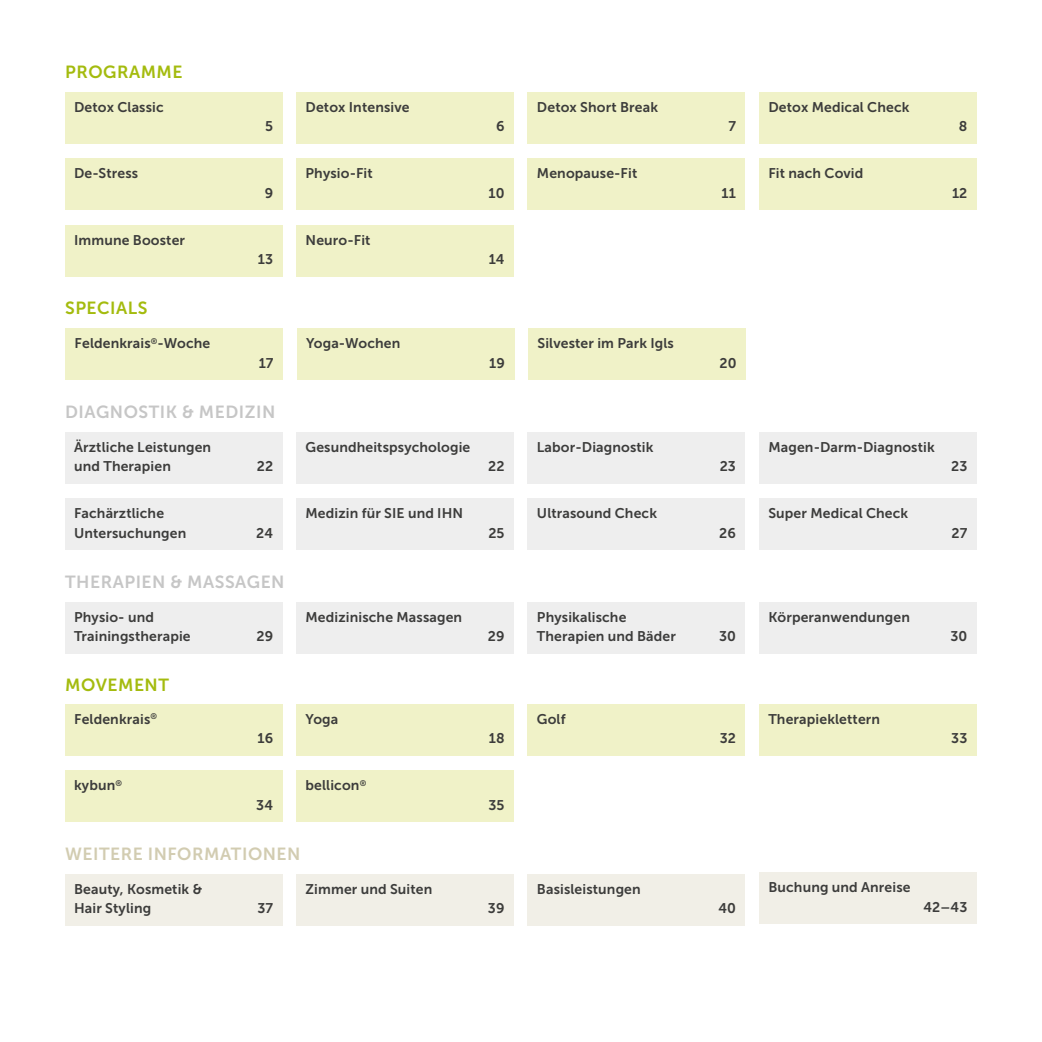
<style>
.page{position:relative;width:1042px;height:1042px;background:#fff}
.page>*{position:absolute;margin:0;border:0;box-sizing:border-box;transform-origin:0 0}
.t1{font:17.5px "Museo Sans 700";letter-spacing:.03em;color:#c6c6c6}
.t2{font:17.5px "Museo Sans 700";letter-spacing:.03em;color:#a4bb0e}
.t3{font:17.5px "Museo Sans 700";letter-spacing:.03em;color:#d2ccb1}
.t4{font:14px/19.2px "Museo Sans 700";letter-spacing:.01em;color:#3c3c3b}
</style>
<div class="page">
<div style="left:65px;top:874px;width:218px;height:51px;background:#f1efe7"></div>
<div style="left:296px;top:92px;width:218px;height:52px;background:#f0f2c8"></div>
<div style="left:65px;top:92px;width:218px;height:52px;background:#f0f2c8"></div>
<div style="left:527px;top:92px;width:218px;height:52px;background:#f0f2c8"></div>
<div style="left:296px;top:158px;width:218px;height:52px;background:#f0f2c8"></div>
<div style="left:65px;top:158px;width:218px;height:52px;background:#f0f2c8"></div>
<div style="left:527px;top:158px;width:218px;height:52px;background:#f0f2c8"></div>
<div style="left:759px;top:158px;width:218px;height:52px;background:#f0f2c8"></div>
<div style="left:296px;top:602px;width:218px;height:51px;background:#eee"></div>
<div style="left:65px;top:602px;width:218px;height:51px;background:#eee"></div>
<div style="left:527px;top:602px;width:218px;height:51px;background:#eee"></div>
<div style="left:759px;top:602px;width:218px;height:51px;background:#eee"></div>
<div style="left:65px;top:770px;width:218px;height:52px;background:#f0f2c8"></div>
<div style="left:296px;top:770px;width:218px;height:52px;background:#f0f2c8"></div>
<div style="left:527px;top:704px;width:218px;height:51px;background:#f0f2c8"></div>
<div style="left:296px;top:704px;width:218px;height:51px;background:#f0f2c8"></div>
<div style="left:65px;top:704px;width:218px;height:51px;background:#f0f2c8"></div>
<div style="left:759px;top:704px;width:218px;height:51px;background:#f0f2c8"></div>
<div style="left:296px;top:432px;width:218px;height:51px;background:#eee"></div>
<div style="left:65px;top:432px;width:218px;height:51px;background:#eee"></div>
<div style="left:527px;top:432px;width:218px;height:51px;background:#eee"></div>
<div style="left:759px;top:432px;width:218px;height:51px;background:#eee"></div>
<div style="left:527px;top:498px;width:218px;height:52px;background:#eee"></div>
<div style="left:65px;top:498px;width:218px;height:52px;background:#eee"></div>
<div style="left:759px;top:498px;width:218px;height:52px;background:#eee"></div>
<div style="left:296px;top:498px;width:218px;height:52px;background:#eee"></div>
<div style="left:296px;top:225px;width:218px;height:51px;background:#f0f2c8"></div>
<div style="left:65px;top:225px;width:218px;height:51px;background:#f0f2c8"></div>
<div style="left:297px;top:328px;width:217px;height:52px;background:#f0f2c8"></div>
<div style="left:528px;top:328px;width:218px;height:52px;background:#f0f2c8"></div>
<div style="left:65px;top:328px;width:218px;height:52px;background:#f0f2c8"></div>
<div style="left:759px;top:92px;width:218px;height:52px;background:#f0f2c8"></div>
<div style="left:296px;top:874px;width:218px;height:51px;background:#f1efe7"></div>
<div style="left:527px;top:874px;width:218px;height:51px;background:#f1efe7"></div>
<div style="left:759px;top:872px;width:218px;height:52px;background:#f1efe7"></div>
<p class="t2" style="left:65px;top:62px;width:119px">PROGRAMME</p>
<p class="t4" style="left:74px;top:97px;width:91px">Detox Classic</p>
<p class="t4" style="left:305px;top:97px;width:106px">Detox Intensive</p>
<p class="t4" style="left:537px;top:97px;width:123px">Detox Short Break</p>
<p class="t4" style="left:768px;top:97px;width:143px">Detox Medical Check</p>
<p class="t4" style="left:265px;top:117px;width:9px">5</p>
<p class="t4" style="left:496px;top:117px;width:10px">6</p>
<p class="t4" style="left:728px;top:117px;width:9px">7</p>
<p class="t4" style="left:959px;top:117px;width:10px">8</p>
<p class="t4" style="left:74px;top:164px;width:66px">De-Stress</p>
<p class="t4" style="left:305px;top:164px;width:69px">Physio-Fit</p>
<p class="t4" style="left:537px;top:164px;width:102px">Menopause-Fit</p>
<p class="t4" style="left:768px;top:164px;width:96px">Fit nach Covid</p>
<p class="t4" style="left:265px;top:183px;width:10px">9</p>
<p class="t4" style="left:488px;top:183px;width:18px">10</p>
<p class="t4" style="left:721px;top:183px;width:16px">11</p>
<p class="t4" style="left:952px;top:183px;width:17px">12</p>
<p class="t4" style="left:74px;top:230px;width:112px">Immune Booster</p>
<p class="t4" style="left:305px;top:230px;width:66px">Neuro-Fit</p>
<p class="t4" style="left:258px;top:250px;width:17px">13</p>
<p class="t4" style="left:489px;top:250px;width:17px">14</p>
<p class="t2" style="left:65px;top:299px;width:84px">SPECIALS</p>
<p class="t4" style="left:75px;top:334px;width:137px">Feldenkrais<sup>®</sup>-Woche</p>
<p class="t4" style="left:306px;top:334px;width:96px">Yoga-Wochen</p>
<p class="t4" style="left:537px;top:334px;width:138px">Silvester im Park Igls</p>
<p class="t4" style="left:259px;top:353px;width:16px">17</p>
<p class="t4" style="left:489px;top:353px;width:17px">19</p>
<p class="t4" style="left:719px;top:353px;width:19px">20</p>
<p class="t1" style="left:65px;top:402px;width:212px">DIAGNOSTIK &amp; MEDIZIN</p>
<p class="t4" style="left:74px;top:437px;width:138px">Ärztliche Leistungen und Therapien</p>
<p class="t4" style="left:257px;top:456px;width:18px">22</p>
<p class="t4" style="left:305px;top:437px;width:166px">Gesundheitspsychologie</p>
<p class="t4" style="left:488px;top:456px;width:18px">22</p>
<p class="t4" style="left:537px;top:437px;width:118px">Labor-Diagnostik</p>
<p class="t4" style="left:720px;top:456px;width:18px">23</p>
<p class="t4" style="left:768px;top:437px;width:168px">Magen-Darm-Diagnostik</p>
<p class="t4" style="left:951px;top:456px;width:18px">23</p>
<p class="t4" style="left:74px;top:504px;width:114px">Fachärztliche<br>Untersuchungen</p>
<p class="t4" style="left:256px;top:523px;width:18px">24</p>
<p class="t4" style="left:305px;top:504px;width:159px">Medizin für SIE und IHN</p>
<p class="t4" style="left:488px;top:523px;width:18px">25</p>
<p class="t4" style="left:537px;top:504px;width:122px">Ultrasound Check</p>
<p class="t4" style="left:719px;top:523px;width:18px">26</p>
<p class="t4" style="left:768px;top:504px;width:141px">Super Medical Check</p>
<p class="t4" style="left:951px;top:523px;width:17px">27</p>
<p class="t1" style="left:65px;top:572px;width:221px">THERAPIEN &amp; MASSAGEN</p>
<p class="t4" style="left:74px;top:607px;width:118px">Physio- und<br>Trainingstherapie</p>
<p class="t4" style="left:256px;top:626px;width:18px">29</p>
<p class="t4" style="left:305px;top:607px;width:158px">Medizinische Massagen</p>
<p class="t4" style="left:488px;top:626px;width:18px">29</p>
<p class="t4" style="left:537px;top:607px;width:140px">Physikalische<br>Therapien und Bäder</p>
<p class="t4" style="left:719px;top:626px;width:18px">30</p>
<p class="t4" style="left:768px;top:607px;width:143px">Körperanwendungen</p>
<p class="t4" style="left:950px;top:626px;width:18px">30</p>
<p class="t2" style="left:65px;top:675px;width:105px">MOVEMENT</p>
<p class="t4" style="left:74px;top:709px;width:84px">Feldenkrais<sup>®</sup></p>
<p class="t4" style="left:305px;top:709px;width:34px">Yoga</p>
<p class="t4" style="left:537px;top:709px;width:30px">Golf</p>
<p class="t4" style="left:768px;top:709px;width:113px">Therapieklettern</p>
<p class="t4" style="left:257px;top:729px;width:17px">16</p>
<p class="t4" style="left:489px;top:729px;width:17px">18</p>
<p class="t4" style="left:720px;top:729px;width:18px">32</p>
<p class="t4" style="left:951px;top:729px;width:18px">33</p>
<p class="t4" style="left:74px;top:776px;width:49px">kybun<sup>®</sup></p>
<p class="t4" style="left:306px;top:776px;width:62px">bellicon<sup>®</sup></p>
<p class="t4" style="left:256px;top:795px;width:18px">34</p>
<p class="t4" style="left:488px;top:795px;width:18px">35</p>
<p class="t3" style="left:65px;top:844px;width:237px">WEITERE INFORMATIONEN</p>
<p class="t4" style="left:74px;top:879px;width:130px">Beauty, Kosmetik &amp;<br>Hair Styling</p>
<p class="t4" style="left:305px;top:879px;width:128px">Zimmer und Suiten</p>
<p class="t4" style="left:257px;top:898px;width:17px">37</p>
<p class="t4" style="left:488px;top:898px;width:18px">39</p>
<p class="t4" style="left:537px;top:879px;width:105px">Basisleistungen</p>
<p class="t4" style="left:718px;top:898px;width:19px">40</p>
<p class="t4" style="left:768px;top:878px;width:144px">Buchung und Anreise</p>
<p class="t4" style="left:923px;top:897px;width:46px">42–43</p>
</div>
